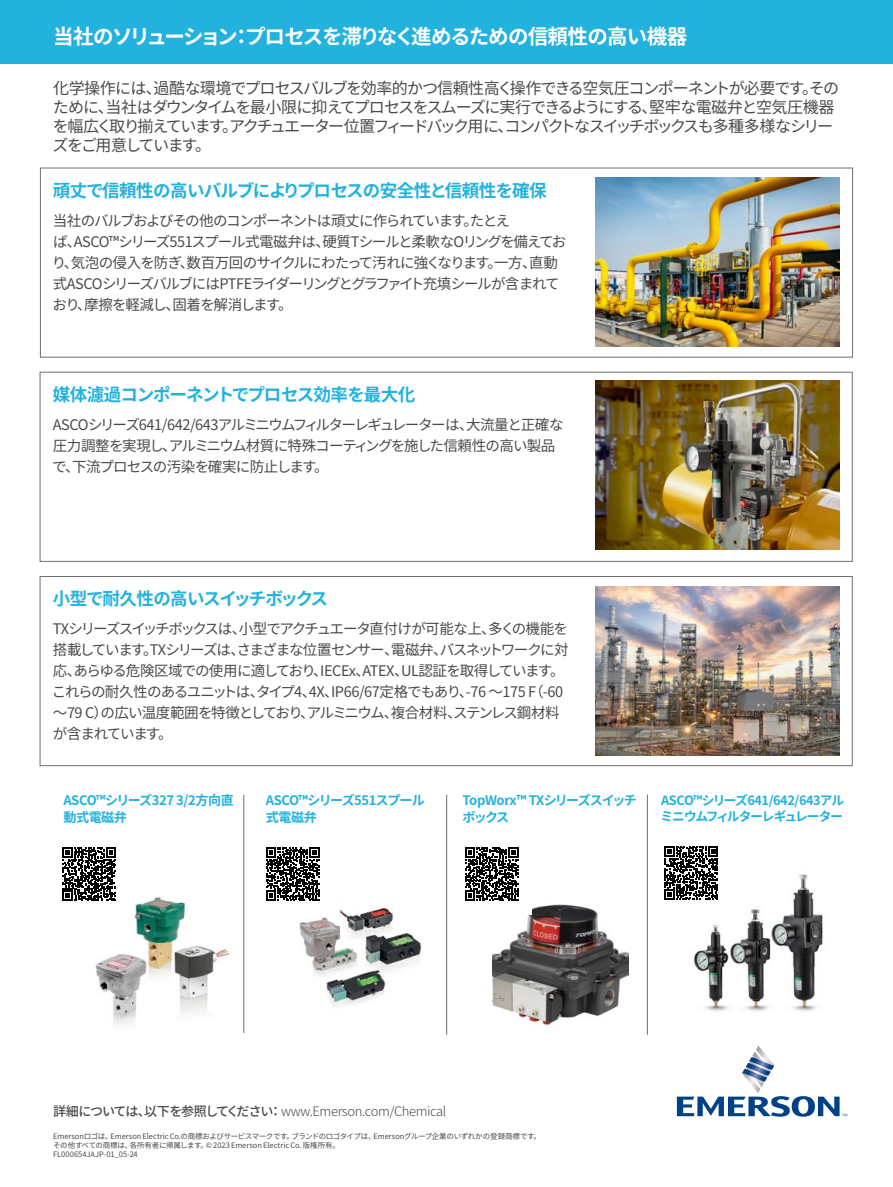
<style>
.page{position:relative;width:893px;height:1187px;background:#fff}
.page>*{position:absolute;margin:0;border:0;box-sizing:border-box;transform-origin:0 0}
._9_-_OUR_SOLUTIONS_Header{font:700 20.55px "Noto Sans CJ Kjp";letter-spacing:-.06em;color:#fff}
._11_-_Extensive_Solutions_header{font:700 17.55px "Noto Sans CJ Kjp";letter-spacing:-.055em;color:#23b1dd}
._11_-_Extensive_Solutions_header-2{font:700 17.55px "Noto Sans CJ Kjp";letter-spacing:-.075em;color:#23b1dd}
._10_-_Solution_Summary{font:16.05px/19.2px "Noto Sans CJ Kjp";letter-spacing:-.085em;color:#4a4a49}
._12_-_Extensive_Solution_text_1st_paragra{font:14.55px/21px "Noto Sans CJ Kjp";letter-spacing:-.08em;color:#4a4a49}
._8_-_Call_to_action{font:300 13.05px "Noto Sans CJ Kjp";letter-spacing:-.03em;color:#4a4a49}
._14_-_Product_Header{font:700 13.05px/16.5px "Noto Sans CJ Kjp";letter-spacing:-.045em;color:#23b1dd}
._14_-_Product_Header-2{font:700 13.05px/16.5px "Noto Sans CJ Kjp";letter-spacing:-.1em;color:#23b1dd}
._14_-_Product_Header-3{font:700 12.75px/16.5px "Noto Sans CJ Kjp";letter-spacing:-.075em;color:#23b1dd}
._15_-_Disclaimer_text{font:7.5px/9px "Noto Sans CJ Kjp";letter-spacing:-.015em;color:#4a4a49}
.s1{font-weight:500}
</style>
<div class="page">
<div style="left:0;top:0;width:893px;height:63px;background:#23b1dd"></div>
<svg style="left:677px;top:1045px;width:170px;height:71px"></svg>
<img style="left:694px;top:874px;width:129px;height:138px">
<div style="left:651px;top:833px;width:81px;height:79px;background:#fff"></div>
<svg style="left:665px;top:846px;width:53px;height:53px"></svg>
<img style="left:493px;top:904px;width:135px;height:122px">
<div style="left:451px;top:833px;width:81px;height:81px;background:#fff"></div>
<svg style="left:465px;top:847px;width:53px;height:53px"></svg>
<img style="left:95px;top:897px;width:135px;height:129px">
<div style="left:53px;top:833px;width:81px;height:81px;background:#fff"></div>
<svg style="left:63px;top:847px;width:53px;height:53px"></svg>
<img style="left:300px;top:907px;width:122px;height:100px">
<div style="left:252px;top:833px;width:81px;height:81px;background:#fff"></div>
<svg style="left:266px;top:847px;width:53px;height:53px"></svg>
<hr style="left:243px;top:794px;width:1px;height:238px;background:#706f6f">
<hr style="left:446px;top:794px;width:1px;height:240px;background:#706f6f">
<hr style="left:647px;top:794px;width:1px;height:240px;background:#706f6f">
<div style="left:40px;top:576px;width:813px;height:190px;border:1px solid #706f6f"></div>
<div style="left:40px;top:372px;width:813px;height:189px;border:1px solid #706f6f"></div>
<img style="left:595px;top:586px;width:244px;height:169px">
<img style="left:595px;top:178px;width:245px;height:169px">
<img style="left:595px;top:380px;width:244px;height:169px">
<p class="_9_-_OUR_SOLUTIONS_Header" style="left:53px;top:25px;width:636px">当社のソリューション：プロセスを滞りなく進めるための信頼性の高い機器</p>
<p class="_10_-_Solution_Summary" style="left:53px;top:78px;width:788px">化学操作には、過酷な環境でプロセスバルブを効率的かつ信頼性高く操作できる空気圧コンポーネントが必要です。そのために、当社はダウンタイムを最小限に抑えてプロセスをスムーズに実行できるようにする、堅牢な電磁弁と空気圧機器を幅広く取り揃えています。アクチュエーター位置フィードバック用に、コンパクトなスイッチボックスも多種多様なシリーズをご用意しています。</p>
<p class="_11_-_Extensive_Solutions_header" style="left:53px;top:180px;width:495px">頑丈で信頼性の高いバルブによりプロセスの安全性と信頼性を確保</p>
<p class="_12_-_Extensive_Solution_text_1st_paragra" style="left:52px;top:211px;width:516px">当社のバルブおよびその他のコンポーネントは頑丈に作られています。たとえ<br>ば、ASCO™シリーズ551スプール式電磁弁は、硬質Tシールと柔軟なOリングを備えており、気泡の侵入を防ぎ、数百万回のサイクルにわたって汚れに強くなります。一方、直動式ASCOシリーズバルブにはPTFEライダーリングとグラファイト充填シールが含まれており、摩擦を軽減し、固着を解消します。</p>
<p class="_11_-_Extensive_Solutions_header" style="left:53px;top:384px;width:364px">媒体濾過コンポーネントでプロセス効率を最大化</p>
<p class="_12_-_Extensive_Solution_text_1st_paragra" style="left:52px;top:415px;width:513px">ASCOシリーズ641/642/643アルミニウムフィルターレギュレーターは、大流量と正確な圧力調整を実現し、アルミニウム材質に特殊コーティングを施した信頼性の高い製品で、下流プロセスの汚染を確実に防止します。</p>
<p class="_11_-_Extensive_Solutions_header-2" style="left:53px;top:588px;width:276px">小型で耐久性の高いスイッチボックス</p>
<p class="_12_-_Extensive_Solution_text_1st_paragra" style="left:52px;top:618px;width:518px">TXシリーズスイッチボックスは、小型でアクチュエータ直付けが可能な上、多くの機能を搭載しています。TXシリーズは、さまざまな位置センサー、電磁弁、バスネットワークに対応、あらゆる危険区域での使用に適しており、IECEx、ATEX、UL認証を取得しています。これらの耐久性のあるユニットは、タイプ4、4X、IP66/67定格でもあり、-76 ～175 F（-60～79 C）の広い温度範囲を特徴としており、アルミニウム、複合材料、ステンレス鋼材料が含まれています。</p>
<p class="_14_-_Product_Header" style="left:63px;top:792px;width:172px">ASCO™シリーズ327 3/2方向直動式電磁弁</p>
<p class="_14_-_Product_Header" style="left:266px;top:792px;width:160px">ASCO™シリーズ551スプール式電磁弁</p>
<p class="_14_-_Product_Header-2" style="left:463px;top:792px;width:176px">TopWorx™ TXシリーズスイッチボックス</p>
<p class="_14_-_Product_Header-3" style="left:661px;top:792px;width:185px">ASCO™シリーズ641/642/643アルミニウムフィルターレギュレーター</p>
<p class="_8_-_Call_to_action" style="left:53px;top:1103px;width:395px"><span class="s1">詳細については、以下を参照してください：</span>www.Emerson.com/Chemical</p>
<p class="_15_-_Disclaimer_text" style="left:53px;top:1131px;width:489px">Emersonロゴは、Emerson Electric Co.の商標およびサービスマークです。ブランドのロゴタイプは、Emersonグループ企業のいずれかの登録商標です。その他すべての商標は、各所有者に帰属します。© 2023 Emerson Electric Co. 版権所有。</p>
<p class="_15_-_Disclaimer_text" style="left:53px;top:1149px;width:86px">FL000654JAJP-01_05-24</p>
</div>
